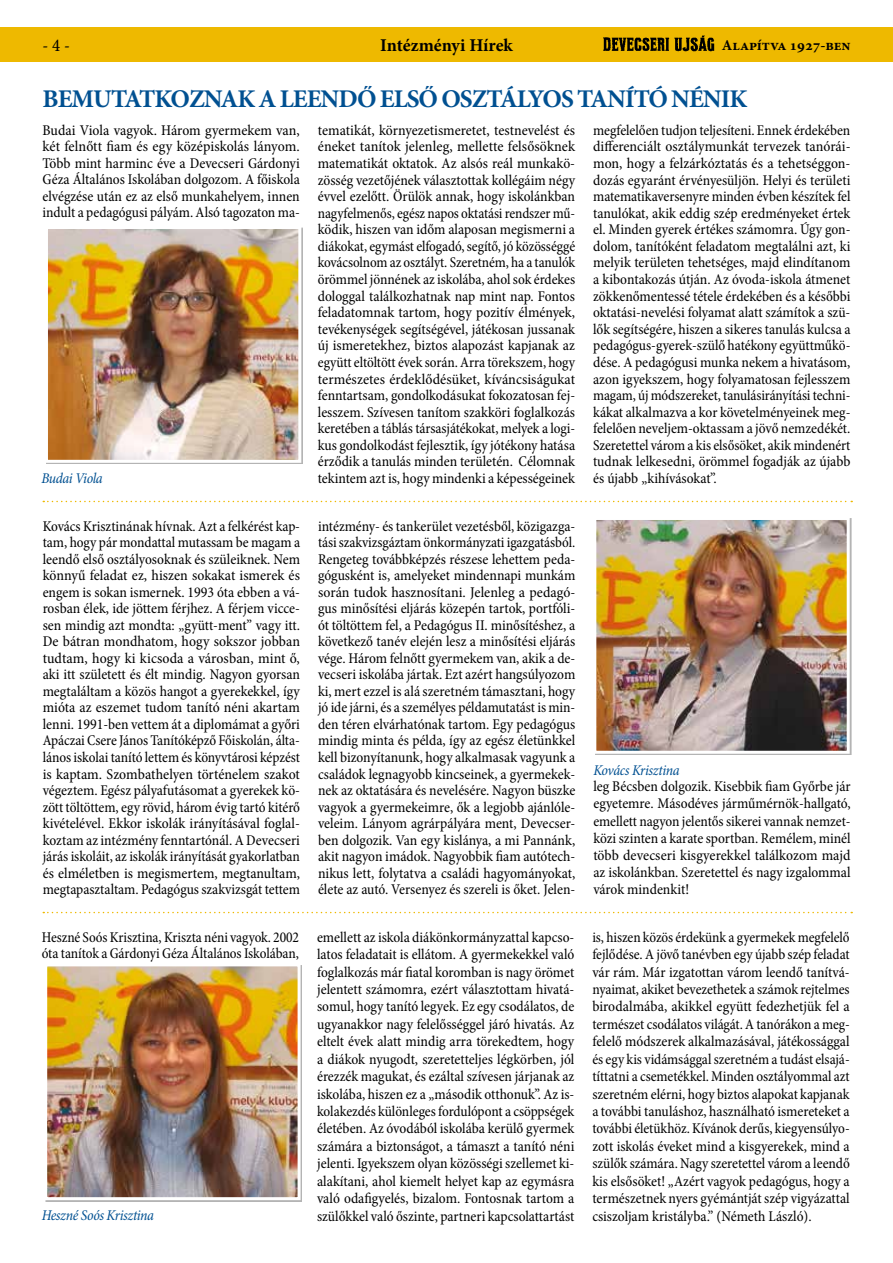
<style>
.page{position:relative;width:893px;height:1263px;background:#fff}
.page>*{position:absolute;margin:0;border:0;box-sizing:border-box;transform-origin:0 0}
.t1{font:700 25.5px "Minion Pro";letter-spacing:-.04em;color:#005091}
.t2{font:700 18px "Minion Pro";letter-spacing:-.005em;color:#000}
.t3{font:18px "Minion Pro Cn Capt";color:#000}
.t4{font:condensed 15px/16.5px "Minion Pro";color:#000;text-align:justify}
.t5{font:italic condensed 15px "Minion Pro";letter-spacing:-.025em;color:#005091}
.t6{font:700 15px "Minion Pro";letter-spacing:-.01em;color:#000}
</style>
<div class="page">
<div style="left:0;top:28px;width:893px;height:34px;background:#eeb900"></div>
<img style="left:604px;top:35px;width:111px;height:17px">
<img style="left:46px;top:227px;width:257px;height:237px">
<img style="left:45px;top:965px;width:257px;height:237px">
<img style="left:595px;top:518px;width:256px;height:237px">
<svg style="left:43px;top:501px;width:809px;height:1px"></svg>
<svg style="left:43px;top:912px;width:809px;height:1px"></svg>
<p class="t2" style="left:380px;top:33px;width:134px">Intézményi Hírek</p>
<h1 class="t1" style="left:43px;top:81px;width:706px">BEMUTATKOZNAK A LEENDŐ ELSŐ OSZTÁLYOS TANÍTÓ NÉNIK</h1>
<p class="t3" style="left:43px;top:33px;width:29px">- 4 -</p>
<p class="t6" style="left:722px;top:34px;width:130px">Alapítva 1927-ben</p>
<p class="t4" style="left:43px;top:122px;width:259px">Budai Viola vagyok. Három gyermekem van, két felnőtt fiam és egy középiskolás lányom.<br>Több mint harminc éve a Devecseri Gárdonyi Géza Általános Iskolában dolgozom. A főiskola elvégzése után ez az első munkahelyem, innen indult a pedagógusi pályám. Alsó tagozaton ma-</p>
<p class="t4" style="left:318px;top:122px;width:259px">tematikát, környezetismeretet, testnevelést és éneket tanítok jelenleg, mellette felsősöknek matematikát oktatok. Az alsós reál munkakö&shy;zösség vezetőjének választottak kollégáim négy évvel ezelőtt. Örülök annak, hogy iskolánkban nagyfelmenős, egész napos oktatási rendszer mű&shy;ködik, hiszen van időm alaposan megismerni a diákokat, egymást elfogadó, segítő, jó közösséggé kovácsolnom az osztályt. Szeretném, ha a tanulók örömmel jönnének az iskolába, ahol sok érdekes dologgal találkozhatnak nap mint nap. Fontos feladatomnak tartom, hogy pozitív élmények, tevékenységek segítségével, játékosan jussanak új ismeretekhez, biztos alapozást kapjanak az együtt eltöltött évek során. Arra törekszem, hogy természetes érdeklődésüket, kíváncsiságukat fenntartsam, gondolkodásukat fokozatosan fej&shy;lesszem. Szívesen tanítom szakköri foglalkozás keretében a táblás társasjátékokat, melyek a logi&shy;kus gondolkodást fejlesztik, így jótékony hatása érződik a tanulás minden területén. Célomnak tekintem azt is, hogy mindenki a képességeinek</p>
<p class="t4" style="left:593px;top:122px;width:259px">megfelelően tudjon teljesíteni. Ennek érdekében differenciált osztálymunkát tervezek tanórái&shy;mon, hogy a felzárkóztatás és a tehetséggon&shy;dozás egyaránt érvényesüljön. Helyi és területi matematikaversenyre minden évben készítek fel tanulókat, akik eddig szép eredményeket értek el. Minden gyerek értékes számomra. Úgy gon&shy;dolom, tanítóként feladatom megtalálni azt, ki melyik területen tehetséges, majd elindítanom a kibontakozás útján. Az óvoda-iskola átmenet zökkenőmentessé tétele érdekében és a későbbi oktatási-nevelési folyamat alatt számítok a szü&shy;lők segítségére, hiszen a sikeres tanulás kulcsa a pedagógus-gyerek-szülő hatékony együttműkö&shy;dése. A pedagógusi munka nekem a hivatásom, azon igyekszem, hogy folyamatosan fejlesszem magam, új módszereket, tanulásirányítási techni&shy;kákat alkalmazva a kor követelményeinek meg&shy;felelően neveljem-oktassam a jövő nemzedékét.<br>Szeretettel várom a kis elsősöket, akik mindenért tudnak lelkesedni, örömmel fogadják az újabb és újabb „kihívásokat”.</p>
<p class="t5" style="left:41px;top:468px;width:63px">Budai Viola</p>
<p class="t4" style="left:43px;top:518px;width:259px">Kovács Krisztinának hívnak. Azt a felkérést kap&shy;tam, hogy pár mondattal mutassam be magam a leendő első osztályosoknak és szüleiknek. Nem könnyű feladat ez, hiszen sokakat ismerek és engem is sokan ismernek. 1993 óta ebben a vá&shy;rosban élek, ide jöttem férjhez. A férjem vicce&shy;sen mindig azt mondta: „gyütt-ment” vagy itt.<br>De bátran mondhatom, hogy sokszor jobban tudtam, hogy ki kicsoda a városban, mint ő, aki itt született és élt mindig. Nagyon gyorsan megtaláltam a közös hangot a gyerekekkel, így mióta az eszemet tudom tanító néni akartam lenni. 1991-ben vettem át a diplomámat a győri Apáczai Csere János Tanítóképző Főiskolán, álta&shy;lános iskolai tanító lettem és könyvtárosi képzést is kaptam. Szombathelyen történelem szakot végeztem. Egész pályafutásomat a gyerekek kö&shy;zött töltöttem, egy rövid, három évig tartó kitérő kivételével. Ekkor iskolák irányításával foglal&shy;koztam az intézmény fenntartónál. A Devecseri járás iskoláit, az iskolák irányítását gyakorlatban és elméletben is megismertem, megtanultam, megtapasztaltam. Pedagógus szakvizsgát tettem</p>
<p class="t4" style="left:318px;top:518px;width:259px">intézmény- és tankerület vezetésből, közigazga&shy;tási szakvizsgáztam önkormányzati igazgatásból.<br>Rengeteg továbbképzés részese lehettem peda&shy;gógusként is, amelyeket mindennapi munkám során tudok hasznosítani. Jelenleg a pedagó&shy;gus minősítési eljárás közepén tartok, portfóli&shy;ót töltöttem fel, a Pedagógus II. minősítéshez, a következő tanév elején lesz a minősítési eljárás vége. Három felnőtt gyermekem van, akik a de&shy;vecseri iskolába jártak. Ezt azért hangsúlyozom ki, mert ezzel is alá szeretném támasztani, hogy jó ide járni, és a személyes példamutatást is min&shy;den téren elvárhatónak tartom. Egy pedagógus mindig minta és példa, így az egész életünkkel kell bizonyítanunk, hogy alkalmasak vagyunk a családok legnagyobb kincseinek, a gyermekek&shy;nek az oktatására és nevelésére. Nagyon büszke vagyok a gyermekeimre, ők a legjobb ajánlóle&shy;veleim. Lányom agrárpályára ment, Devecser&shy;ben dolgozik. Van egy kislánya, a mi Pannánk, akit nagyon imádok. Nagyobbik fiam autótech&shy;nikus lett, folytatva a családi hagyományokat, élete az autó. Versenyez és szereli is őket. Jelen-</p>
<p class="t5" style="left:593px;top:760px;width:88px">Kovács Krisztina</p>
<p class="t4" style="left:593px;top:778px;width:259px;line-height:17.1px">leg Bécsben dolgozik. Kisebbik fiam Győrbe jár egyetemre. Másodéves járműmérnök-hallgató, emellett nagyon jelentős sikerei vannak nemzet&shy;közi szinten a karate sportban. Remélem, minél több devecseri kisgyerekkel találkozom majd az iskolánkban. Szeretettel és nagy izgalommal várok mindenkit!</p>
<p class="t4" style="left:42px;top:929px;width:259px">Heszné Soós Krisztina, Kriszta néni vagyok. 2002 óta tanítok a Gárdonyi Géza Általános Iskolában,</p>
<p class="t4" style="left:317px;top:928px;width:259px;line-height:17.4px">emellett az iskola diákönkormányzattal kapcso&shy;latos feladatait is ellátom. A gyermekekkel való foglalkozás már fiatal koromban is nagy örömet jelentett számomra, ezért választottam hivatá&shy;somul, hogy tanító legyek. Ez egy csodálatos, de ugyanakkor nagy felelősséggel járó hivatás. Az eltelt évek alatt mindig arra törekedtem, hogy a diákok nyugodt, szeretetteljes légkörben, jól érezzék magukat, és ezáltal szívesen járjanak az iskolába, hiszen ez a „második otthonuk”. Az is&shy;kolakezdés különleges fordulópont a csöppségek életében. Az óvodából iskolába kerülő gyermek számára a biztonságot, a támaszt a tanító néni jelenti. Igyekszem olyan közösségi szellemet ki&shy;alakítani, ahol kiemelt helyet kap az egymásra való odafigyelés, bizalom. Fontosnak tartom a szülőkkel való őszinte, partneri kapcsolattartást</p>
<p class="t4" style="left:592px;top:928px;width:259px;line-height:17.4px">is, hiszen közös érdekünk a gyermekek megfelelő fejlődése. A jövő tanévben egy újabb szép feladat vár rám. Már izgatottan várom leendő tanítvá&shy;nyaimat, akiket bevezethetek a számok rejtelmes birodalmába, akikkel együtt fedezhetjük fel a természet csodálatos világát. A tanórákon a meg&shy;felelő módszerek alkalmazásával, játékossággal és egy kis vidámsággal szeretném a tudást elsajá&shy;títtatni a csemetékkel. Minden osztályommal azt szeretném elérni, hogy biztos alapokat kapjanak a további tanuláshoz, használható ismereteket a további életükhöz. Kívánok derűs, kiegyensúlyo&shy;zott iskolás éveket mind a kisgyerekek, mind a szülők számára. Nagy szeretettel várom a leendő kis elsősöket! „Azért vagyok pedagógus, hogy a természetnek nyers gyémántját szép vigyázattal csiszoljam kristályba.” (Németh László).</p>
<p class="t5" style="left:42px;top:1206px;width:114px">Heszné Soós Krisztina</p>
</div>
